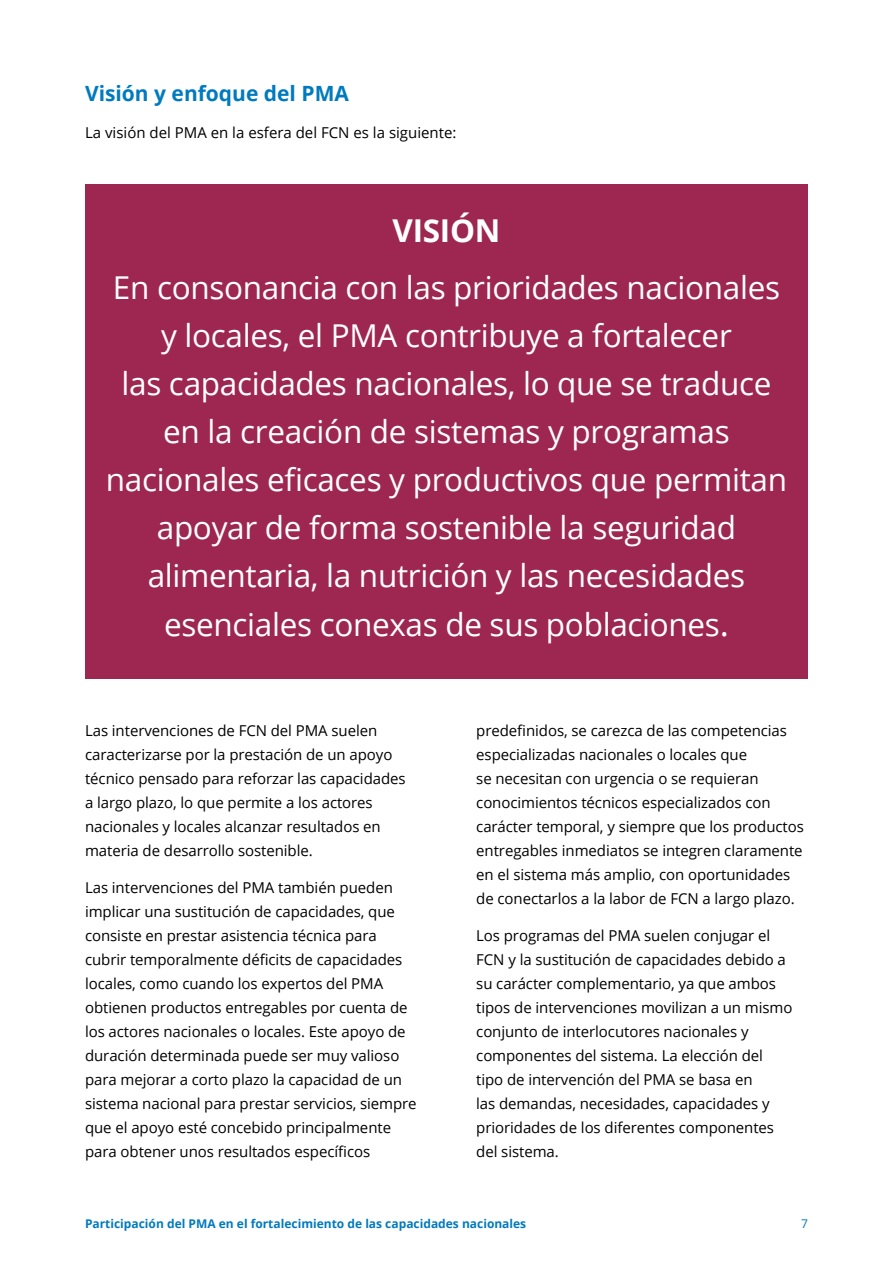
<style>
.page{position:relative;width:893px;height:1263px;background:#fff}
.page>*{position:absolute;margin:0;border:0;box-sizing:border-box;transform-origin:0 0}
.t1{font:31.5px/48.2px "Open Sans";letter-spacing:-.01em;color:#fff;text-align:center}
.t2{font:700 31.5px "Open Sans";letter-spacing:-.01em;color:#fff}
.t3{font:700 21px "Open Sans";color:#007abf}
.t4{font:15px/24px "Open Sans";letter-spacing:-.005em;color:#000}
.t5{font:700 12px "Open Sans";color:#007abf}
.t6{font:12px "Open Sans";color:#007abf}
.s1{font-size:34.5px}
</style>
<div class="page">
<div style="left:85px;top:184px;width:723px;height:494px;background:#9d2750"></div>
<h2 class="t3" style="left:85px;top:79px;width:265px">Visión y enfoque del PMA</h2>
<p class="t4" style="left:85px;top:120px;width:373px">La visión del PMA en la esfera del FCN es la siguiente:</p>
<h1 class="t2" style="left:393px;top:209px;width:109px">VISIÓN</h1>
<p class="t1" style="left:106px;top:263px;width:682px">En consonancia con las prioridades nacionales y locales, el PMA contribuye a fortalecer<br>las capacidades nacionales, lo que se traduce en la creación de sistemas y programas nacionales eficaces y productivos que permitan apoyar de forma sostenible la seguridad alimentaria, la nutrición y las necesidades esenciales conexas de sus poblaciones<span class="s1">.</span></p>
<p class="t4" style="left:85px;top:718px;width:322px">Las intervenciones de FCN del PMA suelen caracterizarse por la prestación de un apoyo técnico pensado para reforzar las capacidades a largo plazo, lo que permite a los actores nacionales y locales alcanzar resultados en materia de desarrollo sostenible.</p>
<p class="t4" style="left:85px;top:875px;width:333px">Las intervenciones del PMA también pueden implicar una sustitución de capacidades, que consiste en prestar asistencia técnica para cubrir temporalmente déficits de capacidades locales, como cuando los expertos del PMA obtienen productos entregables por cuenta de los actores nacionales o locales. Este apoyo de duración determinada puede ser muy valioso para mejorar a corto plazo la capacidad de un sistema nacional para prestar servicios, siempre que el apoyo esté concebido principalmente para obtener unos resultados específicos</p>
<p class="t4" style="left:476px;top:718px;width:329px">predefinidos, se carezca de las competencias especializadas nacionales o locales que<br>se necesitan con urgencia o se requieran conocimientos técnicos especializados con carácter temporal, y siempre que los productos entregables inmediatos se integren claramente en el sistema más amplio, con oportunidades de conectarlos a la labor de FCN a largo plazo.</p>
<p class="t4" style="left:476px;top:923px;width:318px">Los programas del PMA suelen conjugar el FCN y la sustitución de capacidades debido a su carácter complementario, ya que ambos tipos de intervenciones movilizan a un mismo conjunto de interlocutores nacionales y componentes del sistema. La elección del tipo de intervención del PMA se basa en<br>las demandas, necesidades, capacidades y prioridades de los diferentes componentes del sistema.</p>
<p class="t5" style="left:85px;top:1215px;width:443px">Participación del PMA en el fortalecimiento de las capacidades nacionales</p>
<p class="t6" style="left:801px;top:1215px;width:8px">7</p>
</div>
